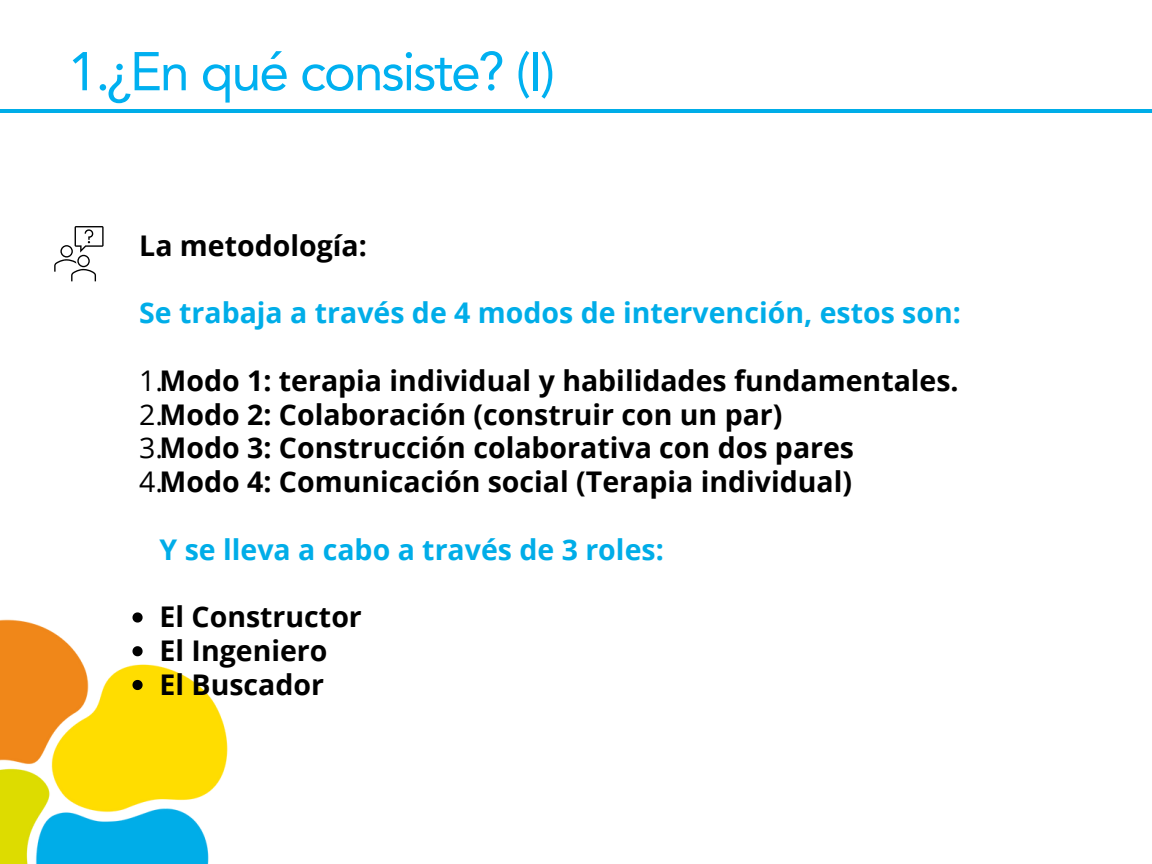
<style>
.page{position:relative;width:1152px;height:864px;background:#fff}
.page>*{position:absolute;margin:0;border:0;box-sizing:border-box;transform-origin:0 0}
.t1{font:54px "Avenir LT Pro";letter-spacing:-.04em;color:#00b0f0}
.t2{font:700 28.5px "Open Sans";color:#000}
.t3{font:700 28.5px "Open Sans";color:#00ade8}
.s1{font-weight:400}
</style>
<div class="page">
<img style="left:0;top:619px;width:228px;height:245px">
<svg style="left:132px;top:612px;width:11px;height:11px"></svg>
<svg style="left:132px;top:646px;width:11px;height:10px"></svg>
<svg style="left:132px;top:680px;width:11px;height:10px"></svg>
<hr style="left:0;top:109px;width:1152px;height:3px;background:#00ade8">
<svg style="left:54px;top:226px;width:50px;height:55px"></svg>
<p class="t1" style="left:68px;top:49px;width:489px">1.¿En qué consiste? (I)</p>
<p class="t2" style="left:139px;top:225px;width:229px">La metodología:</p>
<p class="t3" style="left:139px;top:293px;width:823px">Se trabaja a través de 4 modos de intervención, estos son:</p>
<p class="t2" style="left:139px;top:360px;width:821px"><span class="s1">1.</span>Modo 1: terapia individual y habilidades fundamentales.</p>
<p class="t2" style="left:139px;top:394px;width:645px"><span class="s1">2.</span>Modo 2: Colaboración (construir con un par)</p>
<p class="t2" style="left:139px;top:428px;width:716px"><span class="s1">3.</span>Modo 3: Construcción colaborativa con dos pares</p>
<p class="t2" style="left:139px;top:462px;width:714px"><span class="s1">4.</span>Modo 4: Comunicación social (Terapia individual)</p>
<p class="t3" style="left:160px;top:529px;width:506px">Y se lleva a cabo a través de 3 roles:</p>
<p class="t2" style="left:160px;top:597px;width:204px">El Constructor</p>
<p class="t2" style="left:160px;top:630px;width:169px">El Ingeniero</p>
<p class="t2" style="left:160px;top:664px;width:166px">El Buscador</p>
</div>
